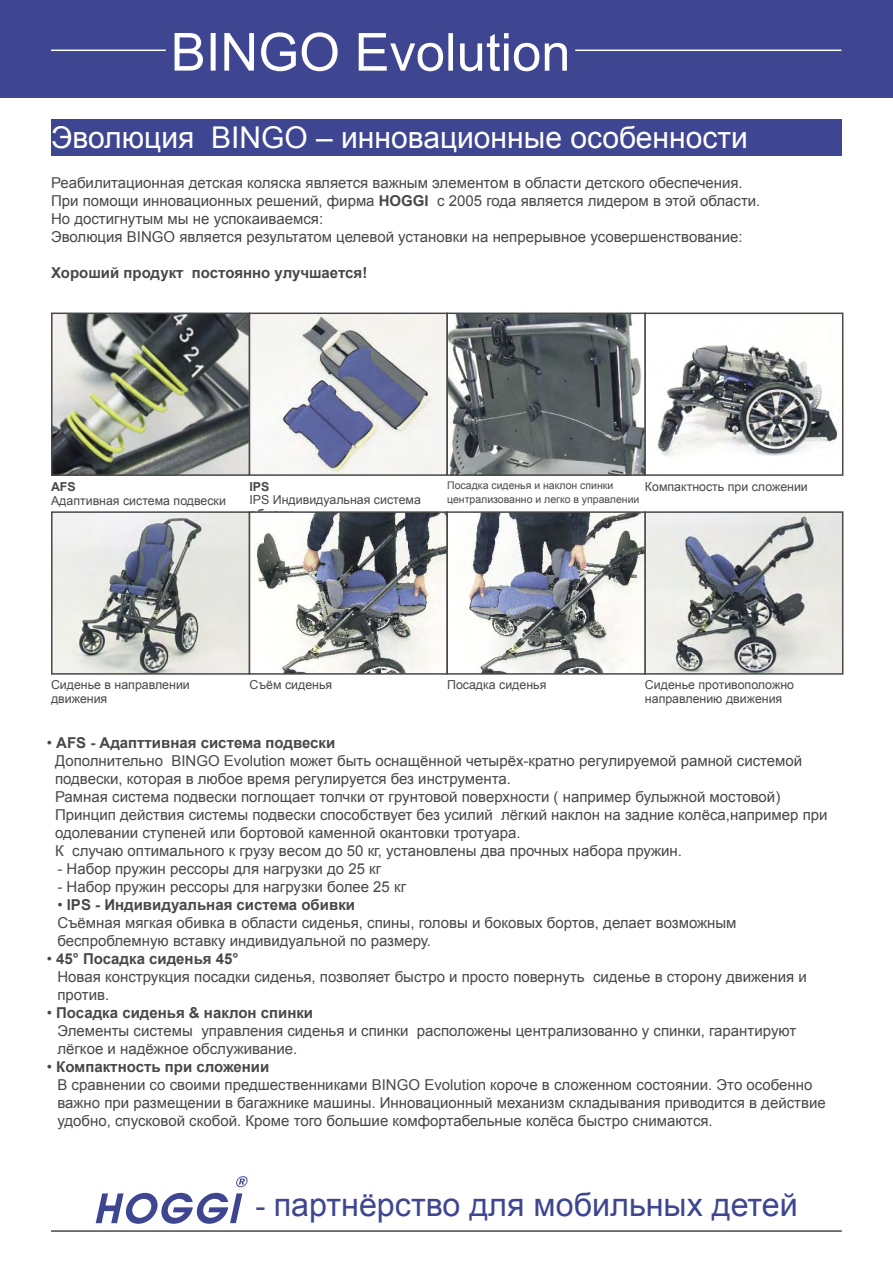
<style>
.page{position:relative;width:893px;height:1263px;background:#fff}
.page>*{position:absolute;margin:0;border:0;box-sizing:border-box;transform-origin:0 0}
.t1{font:52.5px "Arial";color:#fff}
.t2{font:32.25px "Arial";color:#3e4691}
.t3{font:30px "Arial";color:#fff}
.t4{font:15px/18px "Arial";color:#484848}
.t5{font:700 15px "Arial";color:#484848}
.t6{font:12.45px/13.5px "Arial";color:#484848}
.t7{font:700 12.45px "Arial";color:#484848}
.t8{font:10.5px "Arial";color:#484848}
.s1{font-weight:700}
.s2{font-weight:400}
.s3{font-family:"Times New Roman"}
</style>
<div class="page">
<div style="left:0;top:0;width:893px;height:98px;background:#3e4691"></div>
<hr style="left:51px;top:50px;width:115px;height:1px;background:#fff">
<hr style="left:575px;top:50px;width:266px;height:1px;background:#fff">
<div style="left:51px;top:119px;width:791px;height:36px;background:#3e4691"></div>
<hr style="left:51px;top:1230px;width:791px;height:2px;background:#484848">
<svg style="left:96px;top:1193px;width:146px;height:31px"></svg>
<svg style="left:236px;top:1176px;width:12px;height:11px"></svg>
<img style="left:54px;top:316px;width:784px;height:157px">
<div style="left:51px;top:313px;width:199px;height:163px;border:2px solid #484848"></div>
<div style="left:249px;top:313px;width:199px;height:163px;border:2px solid #484848"></div>
<div style="left:644px;top:313px;width:199px;height:163px;border:2px solid #484848"></div>
<div style="left:446px;top:313px;width:200px;height:163px;border:2px solid #484848"></div>
<img style="left:54px;top:514px;width:786px;height:158px">
<div style="left:51px;top:511px;width:199px;height:164px;border:2px solid #484848"></div>
<div style="left:249px;top:511px;width:199px;height:164px;border:2px solid #484848"></div>
<div style="left:644px;top:511px;width:199px;height:164px;border:2px solid #484848"></div>
<div style="left:446px;top:511px;width:200px;height:164px;border:2px solid #484848"></div>
<p class="t1" style="left:171px;top:18px;width:401px">BINGO Evolution</p>
<p class="t3" style="left:51px;top:118px;width:698px">Эволюция BINGO – инновационные особенности</p>
<p class="t4" style="left:51px;top:174px;width:693px">Реабилитационная детская коляска является важным элементом в области детского обеспечения.</p>
<p class="t4" style="left:51px;top:192px;width:711px">При помощи инновационных решений, фирма <span class="s1">HOGGI</span> с 2005 года является лидером в этой области.</p>
<p class="t4" style="left:51px;top:210px;width:274px">Но достигнутым мы не успокаиваемся:</p>
<p class="t4" style="left:51px;top:228px;width:693px">Эволюция BINGO является результатом целевой установки на непрерывное усовершенствование:</p>
<p class="t5" style="left:51px;top:263px;width:318px">Хороший продукт постоянно улучшается!</p>
<p class="t7" style="left:51px;top:479px;width:26px">AFS</p>
<p class="t6" style="left:51px;top:494px;width:176px">Адаптивная система подвески</p>
<p class="t7" style="left:249px;top:478px;width:21px">IPS</p>
<p class="t6" style="left:249px;top:493px;width:173px">IPS Индивидуальная система <span class="s1">обивки</span></p>
<p class="t8" style="left:447px;top:479px;width:168px">Посадка сиденья и наклон спинки</p>
<p class="t8" style="left:447px;top:492px;width:194px">централизованно и легко в управлении</p>
<p class="t6" style="left:645px;top:480px;width:164px">Компактность при сложении</p>
<p class="t6" style="left:51px;top:678px;width:140px">Сиденье в направлении движения</p>
<p class="t6" style="left:249px;top:678px;width:84px">Съём сиденья</p>
<p class="t6" style="left:447px;top:678px;width:101px">Посадка сиденья</p>
<p class="t6" style="left:645px;top:678px;width:151px">Сиденье противоположно направлению движения</p>
<p class="t5" style="left:47px;top:733px;width:290px"><span class="s2">•</span> AFS - Адапттивная система подвески</p>
<p class="t4" style="left:55px;top:752px;width:749px">Дополнительно BINGO Evolution может быть оснащённой четырёх-кратно регулируемой рамной системой</p>
<p class="t4" style="left:55px;top:770px;width:457px">подвески, которая в любое время регулируется без инструмента.</p>
<p class="t4" style="left:55px;top:788px;width:727px">Рамная система подвески поглощает толчки от грунтовой поверхности ( например булыжной мостовой)</p>
<p class="t4" style="left:55px;top:806px;width:774px">Принцип действия системы подвески способствует без усилий лёгкий наклон на задние колёса,например при</p>
<p class="t4" style="left:55px;top:824px;width:467px">одолевании ступеней или бортовой каменной окантовки тротуара.</p>
<p class="t4" style="left:55px;top:842px;width:628px">К случаю оптимального к грузу весом до 50 кг, установлены два прочных набора пружин.</p>
<p class="t4" style="left:57px;top:860px;width:325px">- Набор пружин рессоры для нагрузки до 25 кг</p>
<p class="t4" style="left:57px;top:878px;width:350px">- Набор пружин рессоры для нагрузки более 25 кг</p>
<p class="t5" style="left:57px;top:895px;width:299px"><span class="s2">•</span> IPS - Индивидуальная система обивки</p>
<p class="t4" style="left:57px;top:914px;width:681px">Съёмная мягкая обивка в области сиденья, спины, головы и боковых бортов, делает возможным</p>
<p class="t4" style="left:57px;top:932px;width:375px">беспроблемную вставку индивидуальной по размеру.</p>
<p class="t5" style="left:47px;top:949px;width:193px"><span class="s2">•</span> 45° Посадка сиденья 45°</p>
<p class="t4" style="left:57px;top:968px;width:751px">Новая конструкция посадки сиденья, позволяет быстро и просто повернуть сиденье в сторону движения и против.</p>
<p class="t5" style="left:47px;top:1003px;width:268px"><span class="s2">•</span> Посадка сиденья &amp; наклон спинки</p>
<p class="t4" style="left:57px;top:1022px;width:740px">Элементы системы управления сиденья и спинки расположены централизованно у спинки, гарантируют лёгкое и надёжное обслуживание.</p>
<p class="t5" style="left:47px;top:1057px;width:224px"><span class="s2">•</span> Компактность при сложении</p>
<p class="t4" style="left:57px;top:1076px;width:770px">В сравнении со своими предшественниками BINGO Evolution короче в сложенном состоянии. Это особенно важно при размещении в багажнике машины. Инновационный механизм складывания приводится в действие</p>
<p class="t4" style="left:57px;top:1112px;width:657px">удобно, спусковой скобой. Кроме того большие комфортабельные колёса быстро снимаются.</p>
<p class="t2" style="left:255px;top:1183px;width:544px"><span class="s3">-</span> партнёрство для мобильных детей</p>
</div>
